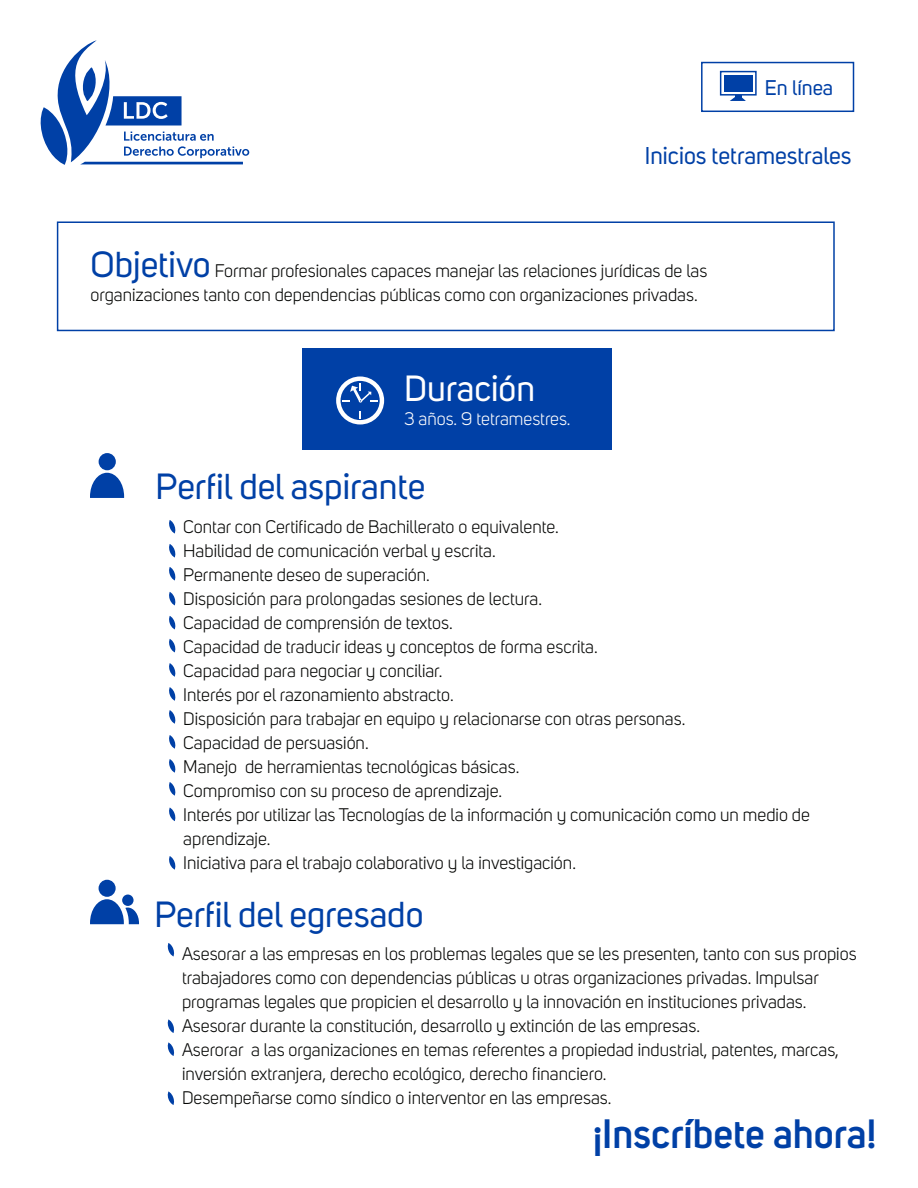
<style>
.page{position:relative;width:918px;height:1188px;background:#fff}
.page>*{position:absolute;margin:0;border:0;box-sizing:border-box;transform-origin:0 0}
.t1{font:600 40.5px "Uni Sans";color:#0040a6}
.t2{font:36px "Uni Sans";color:#0040a6}
.t3{font:36px "Uni Sans";color:#fff}
.t4{font:24px "Uni Sans";color:#0040a6}
.t5{font:21px "Uni Sans";color:#0040a6}
.t6{font:18px/24px "Uni Sans";color:#040503}
.t7{font:18px "Uni Sans";color:#fff}
.s1{font-size:36px;color:#0040a6}
</style>
<div class="page">
<svg style="left:40px;top:40px;width:209px;height:125px"></svg>
<div style="left:57px;top:221px;width:778px;height:110px;border:2px solid #0040a6"></div>
<div style="left:701px;top:62px;width:153px;height:50px;border:2px solid #0040a6"></div>
<svg style="left:169px;top:520px;width:7px;height:13px"></svg>
<svg style="left:169px;top:544px;width:7px;height:13px"></svg>
<svg style="left:169px;top:567px;width:7px;height:13px"></svg>
<svg style="left:169px;top:592px;width:7px;height:13px"></svg>
<svg style="left:169px;top:616px;width:7px;height:13px"></svg>
<svg style="left:169px;top:639px;width:7px;height:13px"></svg>
<svg style="left:169px;top:663px;width:7px;height:14px"></svg>
<svg style="left:169px;top:687px;width:7px;height:14px"></svg>
<svg style="left:169px;top:710px;width:7px;height:14px"></svg>
<svg style="left:169px;top:735px;width:7px;height:14px"></svg>
<svg style="left:169px;top:759px;width:7px;height:14px"></svg>
<svg style="left:169px;top:782px;width:7px;height:14px"></svg>
<svg style="left:169px;top:808px;width:7px;height:13px"></svg>
<svg style="left:169px;top:856px;width:7px;height:14px"></svg>
<svg style="left:167px;top:943px;width:8px;height:13px"></svg>
<svg style="left:167px;top:1019px;width:7px;height:14px"></svg>
<svg style="left:167px;top:1042px;width:8px;height:14px"></svg>
<svg style="left:167px;top:1091px;width:7px;height:14px"></svg>
<div style="left:303px;top:348px;width:309px;height:102px;background:#0040a6"></div>
<div style="left:724px;top:75px;width:28px;height:17px;background:#0040a6"></div>
<div style="left:720px;top:71px;width:37px;height:25px;border:2px solid #0040a6"></div>
<svg style="left:730px;top:95px;width:16px;height:6px"></svg>
<svg style="left:336px;top:376px;width:48px;height:48px"></svg>
<svg style="left:90px;top:453px;width:34px;height:45px"></svg>
<svg style="left:90px;top:880px;width:49px;height:44px"></svg>
<p class="t5" style="left:765px;top:76px;width:70px">En línea</p>
<h3 class="t4" style="left:645px;top:142px;width:208px">Inicios tetramestrales</h3>
<p class="t6" style="left:91px;top:259px;width:618px"><span class="s1">Objetivo</span> Formar profesionales capaces manejar las relaciones jurídicas de las organizaciones tanto con dependencias públicas como con organizaciones privadas.</p>
<h2 class="t3" style="left:404px;top:368px;width:133px">Duración</h2>
<p class="t7" style="left:404px;top:409px;width:168px">3 años. 9 tetramestres.</p>
<h2 class="t2" style="left:156px;top:466px;width:271px">Perfil del aspirante</h2>
<p class="t6" style="left:183px;top:515px;width:628px">Contar con Certificado de Bachillerato o equivalente.<br>Habilidad de comunicación verbal y escrita.<br>Permanente deseo de superación.<br>Disposición para prolongadas sesiones de lectura.<br>Capacidad de comprensión de textos.<br>Capacidad de traducir ideas y conceptos de forma escrita.<br>Capacidad para negociar y conciliar.<br>Interés por el razonamiento abstracto.<br>Disposición para trabajar en equipo y relacionarse con otras personas.<br>Capacidad de persuasión.<br>Manejo de herramientas tecnológicas básicas.<br>Compromiso con su proceso de aprendizaje.<br>Interés por utilizar las Tecnologías de la información y comunicación como un medio de aprendizaje.<br>Iniciativa para el trabajo colaborativo y la investigación.</p>
<h2 class="t2" style="left:154px;top:894px;width:271px">Perfil del egresado</h2>
<p class="t6" style="left:182px;top:942px;width:676px">Asesorar a las empresas en los problemas legales que se les presenten, tanto con sus propios trabajadores como con dependencias públicas u otras organizaciones privadas. Impulsar programas legales que propicien el desarrollo y la innovación en instituciones privadas.<br>Asesorar durante la constitución, desarrollo y extinción de las empresas.<br>Aserorar a las organizaciones en temas referentes a propiedad industrial, patentes, marcas, inversión extranjera, derecho ecológico, derecho financiero.<br>Desempeñarse como síndico o interventor en las empresas.</p>
<h1 class="t1" style="left:593px;top:1109px;width:285px">¡Inscríbete ahora!</h1>
</div>
